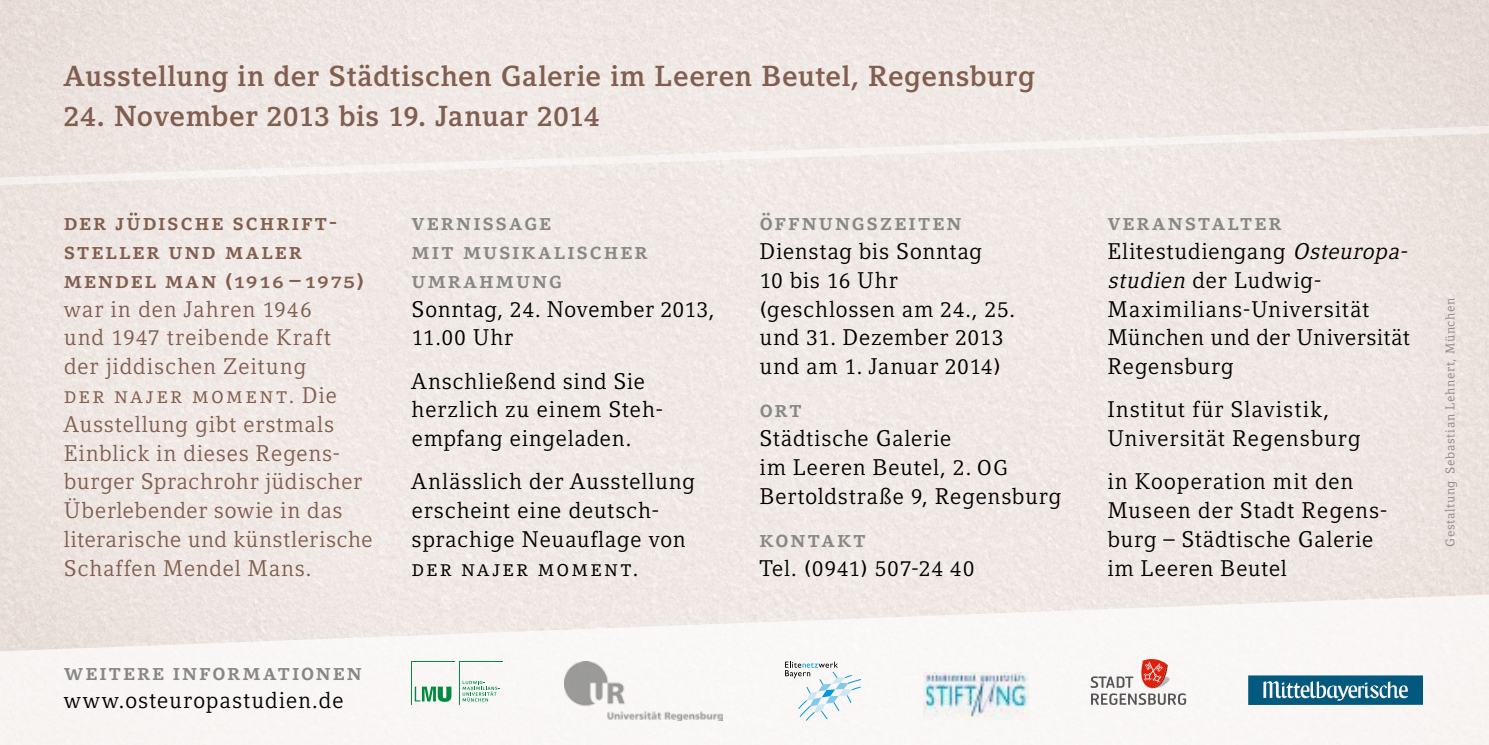
<style>
.page{position:relative;width:1489px;height:745px;background:#fff}
.page>*{position:absolute;margin:0;border:0;box-sizing:border-box;transform-origin:0 0}
.t1{font:700 28.75px "LMU Compatil Letter";letter-spacing:.015em;color:#815e4f}
.t2{font:22.5px/28.8px "LMU Compatil Letter";letter-spacing:.025em;color:#000}
.t3{font:22.5px/28.8px "LMU Compatil Letter";letter-spacing:.025em;color:#815e4f}
.t4{font:22.5px/28.8px "LMU Compatil Letter SC Bold";letter-spacing:.085em;color:#878786}
.t5{font:22.5px/28.8px "LMU Compatil Letter SC Bold";letter-spacing:.09em;color:#815e4f}
.t6{font:22.5px "LMU Compatil Letter SC";letter-spacing:.105em;color:#815e4f}
.t7{font:22.5px "LMU Compatil Letter SC";letter-spacing:.095em;color:#000}
.t8{font:21.25px "LMU Compatil Letter";letter-spacing:.03em;color:#000}
.t9{font:12.5px "LMU Compatil Letter";letter-spacing:.05em;color:#878786}
.s1{font-size:27.5px}
.s2{font-size:21.25px}
.s3{font-family:"LMU Compatil Letter"}
.s4{font-size:22.5px}
.s5{font-style:italic}
</style>
<div class="page">
<img style="left:0;top:0;width:1488px;height:593px">
<svg style="left:0;top:593px;width:1488px;height:151px;fill:#f8f6f5"></svg>
<svg style="left:785px;top:661px;width:76px;height:59px"></svg>
<img style="left:923px;top:672px;width:105px;height:46px">
<div style="left:1248px;top:675px;width:174px;height:29px;background:#045d84"></div>
<svg style="left:1263px;top:681px;width:144px;height:19px"></svg>
<svg style="left:1090px;top:658px;width:96px;height:46px"></svg>
<svg style="left:411px;top:661px;width:44px;height:43px"></svg>
<div style="left:412px;top:661px;width:42px;height:43px;background:#f9f6f5"></div>
<div style="left:459px;top:661px;width:43px;height:43px;background:#009144"></div>
<div style="left:460px;top:661px;width:42px;height:43px;background:#f9f7f6"></div>
<svg style="left:415px;top:686px;width:36px;height:15px"></svg>
<svg style="left:462px;top:680px;width:37px;height:21px"></svg>
<img style="left:564px;top:661px;width:159px;height:59px">
<svg style="left:0;top:122px;width:1488px;height:67px;background:#efe8e5"></svg>
<p class="t1" style="left:64px;top:59px;width:972px">Ausstellung in der Städtischen Galerie im Leeren Beutel, Regensburg</p>
<p class="t1" style="left:64px;top:99px;width:537px"><span class="s1">24</span>. November <span class="s1">2013</span> bis <span class="s1">19</span>. Januar <span class="s1">2014</span></p>
<p class="t5" style="left:64px;top:208px;width:301px">der jüdische schrift&shy;steller und maler mendel man (<span class="s2">1916</span> – <span class="s2">1975</span>)</p>
<p class="t3" style="left:64px;top:294px;width:269px">war in den Jahren <span class="s2">1946 </span>und <span class="s2">1947</span> treibende Kraft der jiddischen Zeitung</p>
<p class="t6" style="left:64px;top:382px;width:275px">der najer moment<span class="s3">. Die</span></p>
<p class="t3" style="left:64px;top:409px;width:310px">Ausstellung gibt erstmals<br>Einblick in dieses Regens&shy;burger Sprachrohr jüdischer<br>Überlebender sowie in das literarische und künstlerische<br>Schaffen Mendel Mans.</p>
<p class="t4" style="left:64px;top:656px;width:299px">weitere informationen</p>
<p class="t2" style="left:64px;top:685px;width:281px">www.osteuropastudien.de</p>
<p class="t4" style="left:411px;top:208px;width:237px">vernissage<br>mit musikalischer umrahmung</p>
<p class="t2" style="left:411px;top:294px;width:304px">Sonntag, <span class="s2">24</span>. November <span class="s2">2013</span>,</p>
<p class="t8" style="left:411px;top:325px;width:103px">11<span class="s4">.</span>00 <span class="s4">Uhr</span></p>
<p class="t2" style="left:411px;top:366px;width:253px">Anschließend sind Sie herzlich zu einem Steh&shy;empfang eingeladen.</p>
<p class="t2" style="left:411px;top:466px;width:285px">Anlässlich der Ausstellung erscheint eine deutsch&shy;sprachige Neuauflage von</p>
<p class="t7" style="left:411px;top:554px;width:229px">der najer moment<span class="s3">.</span></p>
<p class="t4" style="left:759px;top:208px;width:203px">öffnungszeiten</p>
<p class="t2" style="left:759px;top:236px;width:257px">Dienstag bis Sonntag<br><span class="s2">10</span> bis <span class="s2">16</span> Uhr (geschlossen am <span class="s2">24</span>., <span class="s2">25</span>. und <span class="s2">31</span>. Dezember <span class="s2">2013 </span>und am <span class="s2">1</span>. Januar <span class="s2">2014</span>)</p>
<p class="t4" style="left:759px;top:394px;width:44px">ort</p>
<p class="t2" style="left:759px;top:423px;width:303px">Städtische Galerie<br>im Leeren Beutel, <span class="s2">2</span>. <span class="s2">OG<br></span>Bertoldstraße <span class="s2">9</span>, Regensburg</p>
<p class="t4" style="left:759px;top:524px;width:108px">kontakt</p>
<p class="t8" style="left:759px;top:555px;width:216px"><span class="s4">Tel. (</span>0941<span class="s4">)</span> 507<span class="s4">-</span>24 40</p>
<p class="t4" style="left:1107px;top:208px;width:176px">veranstalter</p>
<p class="t2" style="left:1107px;top:236px;width:304px">Elitestudiengang <span class="s5">Osteuropa&shy;studien</span> der Ludwig--<br>Maximilians-Universität<br>München und der Universität<br>Regensburg</p>
<p class="t2" style="left:1107px;top:395px;width:255px">Institut für Slavistik,<br>Universität Regensburg</p>
<p class="t2" style="left:1107px;top:466px;width:282px">in Kooperation mit den<br>Museen der Stadt Regens&shy;burg – Städtische Galerie im Leeren Beutel</p>
<p class="t9" style="left:1442px;top:546px;width:250px;rotate:-90deg">Gestaltung Sebastian Lehnert, München</p>
</div>
